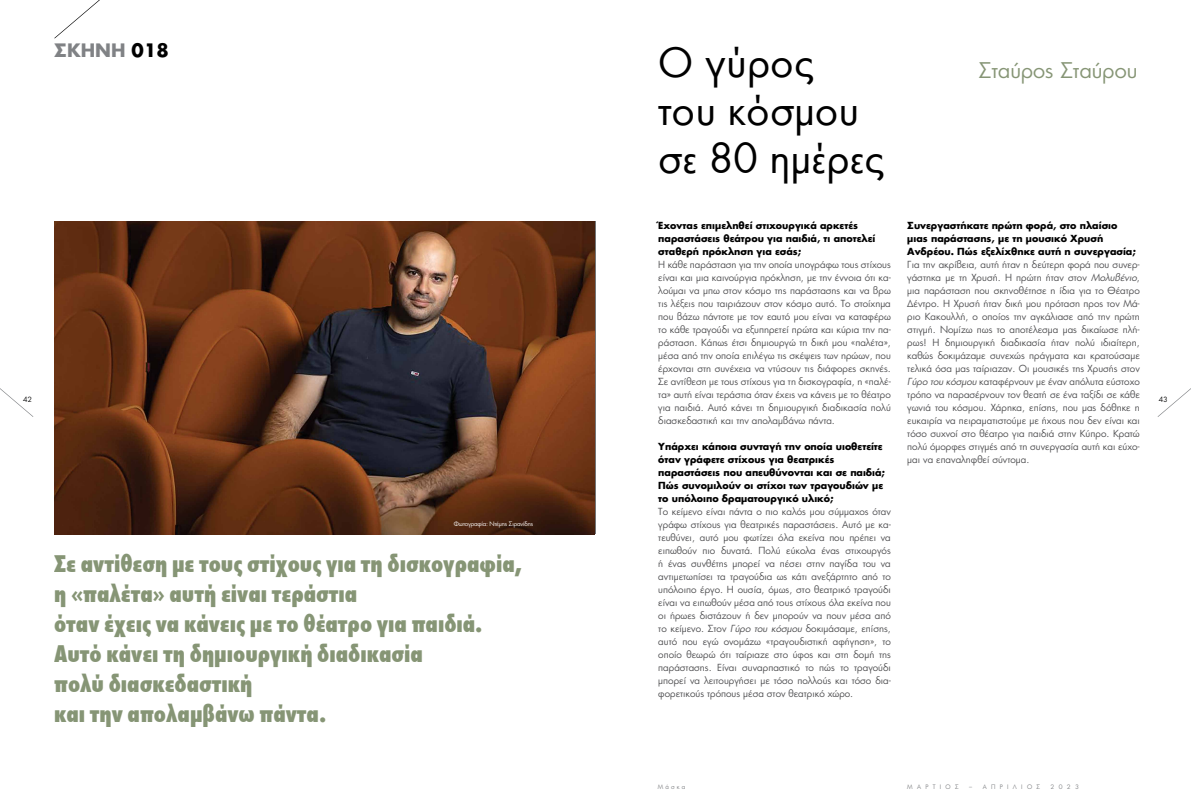
<style>
.page{position:relative;width:1191px;height:808px;background:#fff}
.page>*{position:absolute;margin:0;border:0;box-sizing:border-box;transform-origin:0 0}
.t1{font:45px/48px "Wuerth";color:#000}
.t2{font:800 condensed 25px/30px "Wuerth";color:#869575}
.t3{font:21px "PF Futura Neu";color:#869575}
.t4{font:700 18px "PF Futura Neu";color:#808285}
.t5{font:9.5px/13px "PF Futura Neu";color:#4d4d4f;text-align:justify}
.t6{font:700 9.5px/13px "PF Futura Neu";color:#000}
.t7{font:7px "PF Futura Neu";color:#000}
.t8{font:6px "PF Futura Neu";letter-spacing:-.025em;color:#fff}
.t9{font:6px "PF Futura Neu";letter-spacing:.72em;color:#808285}
.s1{color:#000}
.s2{font-style:italic}
</style>
<div class="page">
<svg style="left:1157px;top:388px;width:34px;height:29px"></svg>
<svg style="left:0;top:388px;width:33px;height:29px"></svg>
<img style="left:54px;top:221px;width:541px;height:313px">
<svg style="left:54px;top:0;width:46px;height:38px"></svg>
<h3 class="t4" style="left:54px;top:38px;width:116px">ΣΚΗΝΗ <span class="s1">018</span></h3>
<h1 class="t1" style="left:658px;top:36px;width:158px">Ο γύρος</h1>
<h1 class="t1" style="left:658px;top:84px;width:229px">του κόσμου σε 80 ημέρες</h1>
<h3 class="t3" style="left:978px;top:56px;width:160px">Σταύρος Σταύρου</h3>
<p class="t6" style="left:907px;top:219px;width:230px">Συνεργαστήκατε πρώτη φορά, στο πλαίσιο μιας παράστασης, με τη μουσικό Χρυσή<br>Ανδρέου. Πώς εξελίχθηκε αυτή η συνεργασία;</p>
<p class="t5" style="left:907px;top:258px;width:234px">Για την ακρίβεια, αυτή ήταν η δεύτερη φορά που συνερ&shy;γάστηκα με τη Χρυσή. Η πρώτη ήταν στον <span class="s2">Μολυβένιο</span>, μια παράσταση που σκηνοθέτησε η ίδια για το Θέατρο Δέντρο. Η Χρυσή ήταν δική μου πρόταση προς τον Μά&shy;ριο Κακουλλή, ο οποίος την αγκάλιασε από την πρώτη στιγμή. Νομίζω πως το αποτέλεσμα μας δικαίωσε πλή&shy;ρως! Η δημιουργική διαδικασία ήταν πολύ ιδιαίτερη, καθώς δοκιμάζαμε συνεχώς πράγματα και κρατούσαμε τελικά όσα μας ταίριαζαν. Οι μουσικές της Χρυσής στον <span class="s2">Γύρο του κόσμου</span> καταφέρνουν με έναν απόλυτα εύστοχο τρόπο να παρασέρνουν τον θεατή σε ένα ταξίδι σε κάθε γωνιά του κόσμου. Χάρηκα, επίσης, που μας δόθηκε η ευκαιρία να πειραματιστούμε με ήχους που δεν είναι και τόσο συχνοί στο θέατρο για παιδιά στην Κύπρο. Κρατώ πολύ όμορφες στιγμές από τη συνεργασία αυτή και εύχο&shy;μαι να επαναληφθεί σύντομα.</p>
<p class="t6" style="left:658px;top:219px;width:218px">Έχοντας επιμεληθεί στιχουργικά αρκετές παραστάσεις θεάτρου για παιδιά, τι αποτελεί σταθερή πρόκληση για εσάς;</p>
<p class="t5" style="left:658px;top:258px;width:234px">Η κάθε παράσταση για την οποία υπογράφω τους στίχους είναι και μια καινούργια πρόκληση, με την έννοια ότι κα&shy;λούμαι να μπω στον κόσμο της παράστασης και να βρω τις λέξεις που ταιριάζουν στον κόσμο αυτό. Το στοίχημα που βάζω πάντοτε με τον εαυτό μου είναι να καταφέρω το κάθε τραγούδι να εξυπηρετεί πρώτα και κύρια την πα&shy;ράσταση. Κάπως έτσι δημιουργώ τη δική μου «παλέτα», μέσα από την οποία επιλέγω τις σκέψεις των ηρώων, που έρχονται στη συνέχεια να ντύσουν τις διάφορες σκηνές.<br>Σε αντίθεση με τους στίχους για τη δισκογραφία, η «παλέ&shy;τα» αυτή είναι τεράστια όταν έχεις να κάνεις με το θέατρο για παιδιά. Αυτό κάνει τη δημιουργική διαδικασία πολύ διασκεδαστική και την απολαμβάνω πάντα.</p>
<p class="t6" style="left:658px;top:440px;width:228px">Υπάρχει κάποια συνταγή την οποία υιοθετείτε όταν γράφετε στίχους για θεατρικές παραστάσεις που απευθύνονται και σε παιδιά; Πώς συνομιλούν οι στίχοι των τραγουδιών με το υπόλοιπο δραματουργικό υλικό;</p>
<p class="t5" style="left:658px;top:505px;width:234px">Το κείμενο είναι πάντα ο πιο καλός μου σύμμαχος όταν γράφω στίχους για θεατρικές παραστάσεις. Αυτό με κα&shy;τευθύνει, αυτό μου φωτίζει όλα εκείνα που πρέπει να ειπωθούν πιο δυνατά. Πολύ εύκολα ένας στιχουργός ή ένας συνθέτης μπορεί να πέσει στην παγίδα του να αντιμετωπίσει τα τραγούδια ως κάτι ανεξάρτητο από το υπόλοιπο έργο. Η ουσία, όμως, στο θεατρικό τραγούδι είναι να ειπωθούν μέσα από τους στίχους όλα εκείνα που οι ήρωες διστάζουν ή δεν μπορούν να πουν μέσα από το κείμενο. Στον <span class="s2">Γύρο του κόσμου</span> δοκιμάσαμε, επίσης, αυτό που εγώ ονομάζω «τραγουδιστική αφήγηση», το οποίο θεωρώ ότι ταίριαζε στο ύφος και στη δομή της παράστασης. Είναι συναρπαστικό το πώς το τραγούδι μπορεί να λειτουργήσει με τόσο πολλούς και τόσο δια&shy;φορετικούς τρόπους μέσα στον θεατρικό χώρο.</p>
<p class="t7" style="left:23px;top:395px;width:10px">42</p>
<p class="t7" style="left:1158px;top:395px;width:10px">43</p>
<p class="t8" style="left:454px;top:520px;width:81px">Φωτογραφία: Ντέμης Σιρανίδης</p>
<h2 class="t2" style="left:54px;top:547px;width:469px">Σε αντίθεση με τους στίχους για τη δισκογραφία, η «παλέτα» αυτή είναι τεράστια<br>όταν έχεις να κάνεις με το θέατρο για παιδιά.<br>Αυτό κάνει τη δημιουργική διαδικασία<br>πολύ διασκεδαστική<br>και την απολαμβάνω πάντα.</h2>
<p class="t9" style="left:658px;top:783px;width:29px">Μάσκα</p>
<p class="t9" style="left:907px;top:783px;width:53px">ΜΑΡΤΙΟΣ</p>
<p class="t9" style="left:969px;top:783px;width:72px">– ΑΠΡΙΛΙΟΣ</p>
<p class="t9" style="left:1050px;top:783px;width:30px">2023</p>
</div>
